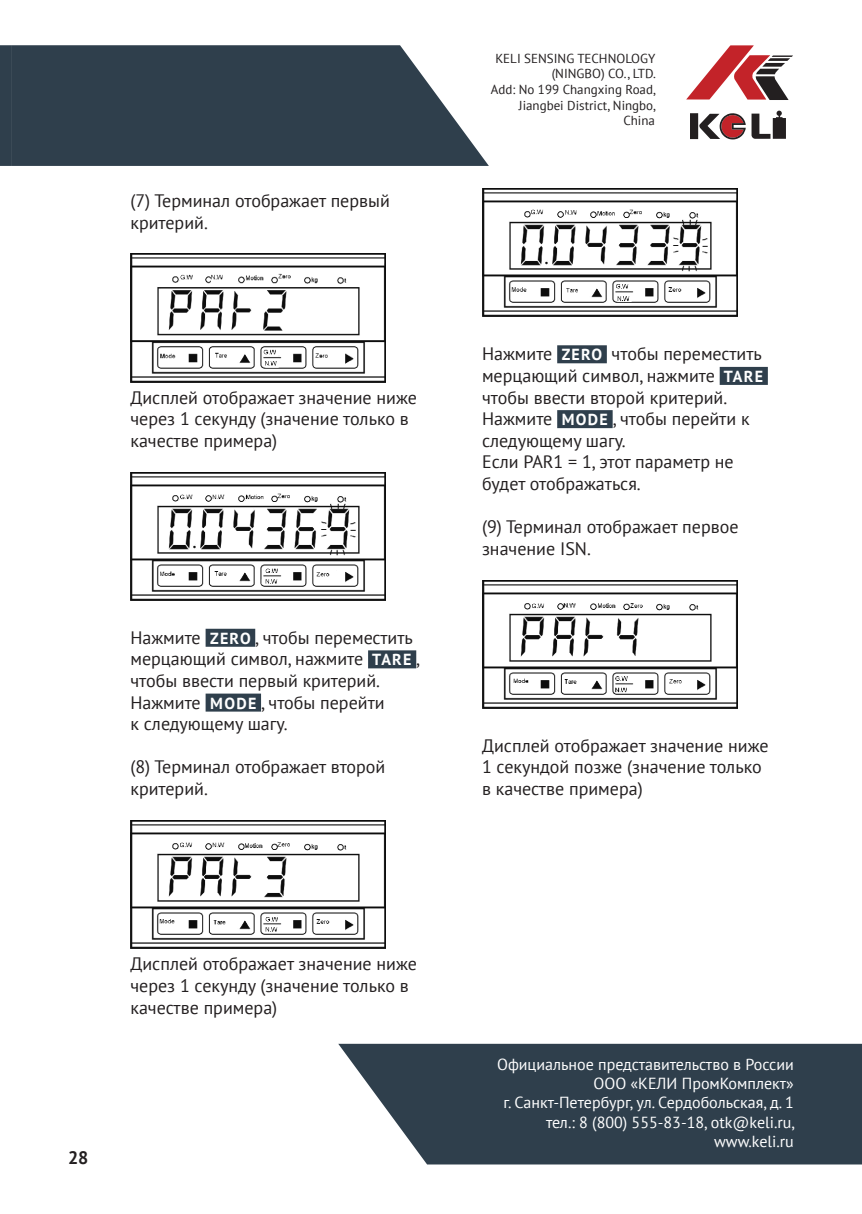
<style>
.page{position:relative;width:862px;height:1214px;background:#fff}
.page>*{position:absolute;margin:0;border:0;box-sizing:border-box;transform-origin:0 0}
.PT_Sans_9{font:18px/21.6px "PT Sans";color:#231f20}
.t1{font:700 18px "PT Sans";color:#231f20}
.t2{font:16px/19.2px "PT Sans";color:#fff;text-align:right}
.t3{font:13px/15.6px "PT Sans";color:#231f20;text-align:right}
.s1{font-weight:700;font-size:16px;color:#fff}
</style>
<div class="page">
<svg style="left:0;top:45px;width:12px;height:121px"></svg>
<svg style="left:12px;top:45px;width:477px;height:121px;background:#42515d"></svg>
<svg style="left:686px;top:45px;width:107px;height:55px"></svg>
<svg style="left:690px;top:110px;width:96px;height:29px"></svg>
<svg style="left:338px;top:1043px;width:524px;height:121px;background:#41505c"></svg>
<div style="left:206px;top:628px;width:49px;height:18px;background:#2f3f4c"></div>
<div style="left:368px;top:650px;width:48px;height:18px;background:#2f3f4c"></div>
<div style="left:206px;top:693px;width:55px;height:18px;background:#2f3f4c"></div>
<img style="left:130px;top:254px;width:256px;height:128px">
<img style="left:130px;top:472px;width:256px;height:128px">
<img style="left:130px;top:820px;width:256px;height:128px">
<div style="left:557px;top:345px;width:50px;height:18px;background:#2f3f4c"></div>
<div style="left:719px;top:367px;width:49px;height:18px;background:#2f3f4c"></div>
<div style="left:557px;top:410px;width:55px;height:18px;background:#2f3f4c"></div>
<img style="left:482px;top:189px;width:255px;height:128px">
<img style="left:482px;top:580px;width:255px;height:128px">
<p class="PT_Sans_9" style="left:130px;top:189px;width:261px">(7) Терминал отображает первый критерий.</p>
<p class="PT_Sans_9" style="left:130px;top:386px;width:288px">Дисплей отображает значение ниже через 1 секунду (значение только в качестве примера)</p>
<p class="PT_Sans_9" style="left:130px;top:626px;width:291px">Нажмите <span class="s1">ZERO</span> , чтобы переместить мерцающий символ, нажмите <span class="s1">TARE</span> , чтобы ввести первый критерий.<br>Нажмите <span class="s1">MODE</span> , чтобы перейти<br>к следующему шагу.</p>
<p class="PT_Sans_9" style="left:130px;top:755px;width:256px">(8) Терминал отображает второй критерий.</p>
<p class="t3" style="left:491px;top:50px;width:167px">KELI SENSING TECHNOLOGY (NINGBO) CO., LTD.<br>Add: No 199 Changxing Road,<br>Jiangbei District, Ningbo,<br>China</p>
<p class="PT_Sans_9" style="left:482px;top:343px;width:283px">Нажмите <span class="s1">ZERO</span> чтобы переместить мерцающий символ, нажмите <span class="s1">TARE </span>чтобы ввести второй критерий.<br>Нажмите <span class="s1">MODE</span> , чтобы перейти к следующему шагу.</p>
<p class="PT_Sans_9" style="left:482px;top:451px;width:253px">Если PAR1 = 1, этот параметр не будет отображаться.</p>
<p class="PT_Sans_9" style="left:482px;top:515px;width:258px">(9) Терминал отображает первое значение ISN.</p>
<p class="PT_Sans_9" style="left:482px;top:734px;width:288px">Дисплей отображает значение ниже<br>1 секундой позже (значение только в качестве примера)</p>
<p class="PT_Sans_9" style="left:130px;top:952px;width:288px">Дисплей отображает значение ниже через 1 секунду (значение только в качестве примера)</p>
<p class="t1" style="left:68px;top:1145px;width:22px">28</p>
<p class="t2" style="left:497px;top:1054px;width:300px">Официальное представительство в России<br>ООО «КЕЛИ ПромКомплект»<br>г. Санкт-Петербург, ул. Сердобольская, д. 1 тел.: 8 (800) 555-83-18, otk@keli.ru, www.keli.ru</p>
</div>
